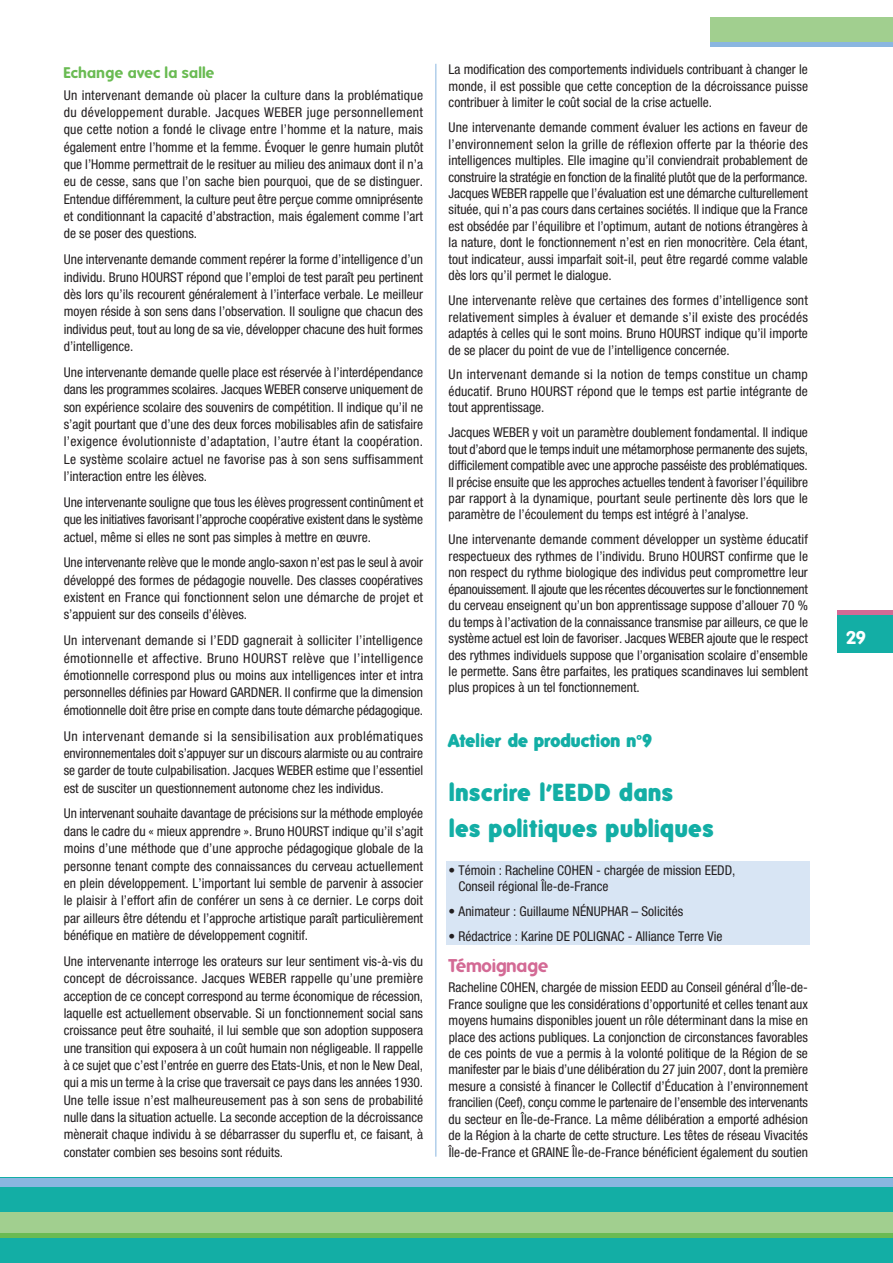
<style>
.page{position:relative;width:893px;height:1263px;background:#fff}
.page>*{position:absolute;margin:0;border:0;box-sizing:border-box;transform-origin:0 0}
.t1{font:900 24px/36.3px "Folks";letter-spacing:.04em;color:#13aea5}
.t2{font:900 18px "Folks";color:#13aea5}
.t3{font:700 18px "Folks";letter-spacing:-.02em;color:#d36a95}
.t4{font:700 18px "Folks";color:#fff}
.t5{font:700 15px "Folks";letter-spacing:.025em;color:#6abb53}
.t6{font:condensed 13.5px/17.4px "Helvetica Neue";color:#231f20;text-align:justify}
</style>
<div class="page">
<div style="left:0;top:1178px;width:893px;height:85px;background:#13aea5"></div>
<div style="left:0;top:1178px;width:893px;height:8px;background:#8ab6e0"></div>
<div style="left:0;top:1212px;width:893px;height:25px;background:#a1cf8f"></div>
<hr style="left:0;top:1233px;width:893px;height:4px;background:#6abb53">
<div style="left:838px;top:610px;width:55px;height:43px;background:#13aea5"></div>
<div style="left:710px;top:17px;width:183px;height:30px;background:#a1cf8f"></div>
<hr style="left:838px;top:610px;width:55px;height:4px;background:#d36a95">
<hr style="left:710px;top:43px;width:183px;height:4px;background:#8ab6e0">
<hr style="left:435px;top:64px;width:1px;height:1093px;background:#8ab6e0">
<div style="left:446px;top:861px;width:364px;height:84px;background:#d8e5f4"></div>
<p class="t5" style="left:64px;top:64px;width:152px">Echange avec la salle</p>
<p class="t6" style="left:64px;top:86px;width:361px">Un intervenant demande où placer la culture dans la problématique du développement durable. Jacques WEBER juge personnellement que cette notion a fondé le clivage entre l’homme et la nature, mais également entre l’homme et la femme. Évoquer le genre humain plutôt que l’Homme permettrait de le resituer au milieu des animaux dont il n’a eu de cesse, sans que l’on sache bien pourquoi, que de se distinguer.<br>Entendue différemment, la culture peut être perçue comme omniprésente et conditionnant la capacité d’abstraction, mais également comme l’art de se poser des questions.</p>
<p class="t6" style="left:64px;top:251px;width:361px">Une intervenante demande comment repérer la forme d’intelligence d’un individu. Bruno HOURST répond que l’emploi de test paraît peu pertinent dès lors qu’ils recourent généralement à l’interface verbale. Le meilleur moyen réside à son sens dans l’observation. Il souligne que chacun des individus peut, tout au long de sa vie, développer chacune des huit formes d’intelligence.</p>
<p class="t6" style="left:64px;top:363px;width:361px">Une intervenante demande quelle place est réservée à l’interdépendance dans les programmes scolaires. Jacques WEBER conserve uniquement de son expérience scolaire des souvenirs de compétition. Il indique qu’il ne s’agit pourtant que d’une des deux forces mobilisables afin de satisfaire l’exigence évolutionniste d’adaptation, l’autre étant la coopération.<br>Le système scolaire actuel ne favorise pas à son sens suffisamment l’interaction entre les élèves.</p>
<p class="t6" style="left:64px;top:493px;width:361px">Une intervenante souligne que tous les élèves progressent continûment et que les initiatives favorisant l’approche coopérative existent dans le système actuel, même si elles ne sont pas simples à mettre en œuvre.</p>
<p class="t6" style="left:64px;top:554px;width:361px">Une intervenante relève que le monde anglo-saxon n’est pas le seul à avoir développé des formes de pédagogie nouvelle. Des classes coopératives existent en France qui fonctionnent selon une démarche de projet et s’appuient sur des conseils d’élèves.</p>
<p class="t6" style="left:64px;top:632px;width:361px">Un intervenant demande si l’EDD gagnerait à solliciter l’intelligence émotionnelle et affective. Bruno HOURST relève que l’intelligence émotionnelle correspond plus ou moins aux intelligences inter et intra personnelles définies par Howard Gardner</p>
<p class="t6" style="left:64px;top:684px;width:361px;text-align:right">. Il confirme que la dimension<br>émotionnelle doit être prise en compte dans toute démarche pédagogique.</p>
<p class="t6" style="left:64px;top:727px;width:361px">Un intervenant demande si la sensibilisation aux problématiques environnementales doit s’appuyer sur un discours alarmiste ou au contraire se garder de toute culpabilisation. Jacques WEBER estime que l’essentiel est de susciter un questionnement autonome chez les individus.</p>
<p class="t6" style="left:64px;top:805px;width:361px">Un intervenant souhaite davantage de précisions sur la méthode employée dans le cadre du « mieux apprendre ». Bruno HOURST indique qu’il s’agit moins d’une méthode que d’une approche pédagogique globale de la personne tenant compte des connaissances du cerveau actuellement en plein développement. L’important lui semble de parvenir à associer le plaisir à l’effort afin de conférer un sens à ce dernier. Le corps doit par ailleurs être détendu et l’approche artistique paraît particulièrement bénéfique en matière de développement cognitif.</p>
<p class="t6" style="left:64px;top:952px;width:361px">Une intervenante interroge les orateurs sur leur sentiment vis-à-vis du concept de décroissance. Jacques WEBER rappelle qu’une première acception de ce concept correspond au terme économique de récession, laquelle est actuellement observable. Si un fonctionnement social sans croissance peut être souhaité, il lui semble que son adoption supposera une transition qui exposera à un coût humain non négligeable. Il rappelle à ce sujet que c’est l’entrée en guerre des Etats-Unis, et non le New Deal, qui a mis un terme à la crise que traversait ce pays dans les années 1930.<br>Une telle issue n’est malheureusement pas à son sens de probabilité nulle dans la situation actuelle. La seconde acception de la décroissance mènerait chaque individu à se débarrasser du superflu et, ce faisant, à constater combien ses besoins sont réduits.</p>
<p class="t6" style="left:449px;top:61px;width:361px;line-height:16.5px">La modification des comportements individuels contribuant à changer le monde, il est possible que cette conception de la décroissance puisse contribuer à limiter le coût social de la crise actuelle.</p>
<p class="t6" style="left:449px;top:119px;width:361px;line-height:16.5px">Une intervenante demande comment évaluer les actions en faveur de l’environnement selon la grille de réflexion offerte par la théorie des intelligences multiples. Elle imagine qu’il conviendrait probablement de construire la stratégie en fonction de la finalité plutôt que de la performance.<br>Jacques WEBER rappelle que l’évaluation est une démarche culturellement située, qui n’a pas cours dans certaines sociétés. Il indique que la France est obsédée par l’équilibre et l’optimum, autant de notions étrangères à la nature, dont le fonctionnement n’est en rien monocritère. Cela étant, tout indicateur, aussi imparfait soit-il, peut être regardé comme valable dès lors qu’il permet le dialogue.</p>
<p class="t6" style="left:449px;top:292px;width:361px;line-height:16.5px">Une intervenante relève que certaines des formes d’intelligence sont relativement simples à évaluer et demande s’il existe des procédés adaptés à celles qui le sont moins. Bruno HOURST indique qu’il importe de se placer du point de vue de l’intelligence concernée.</p>
<p class="t6" style="left:449px;top:366px;width:361px;line-height:16.5px">Un intervenant demande si la notion de temps constitue un champ éducatif. Bruno HOURST répond que le temps est partie intégrante de tout apprentissage.</p>
<p class="t6" style="left:449px;top:424px;width:361px;line-height:16.5px">Jacques WEBER y voit un paramètre doublement fondamental. Il indique tout d’abord que le temps induit une métamorphose permanente des sujets, difficilement compatible avec une approche passéiste des problématiques.<br>Il précise ensuite que les approches actuelles tendent à favoriser l’équilibre par rapport à la dynamique, pourtant seule pertinente dès lors que le paramètre de l’écoulement du temps est intégré à l’analyse.</p>
<p class="t6" style="left:449px;top:531px;width:361px;line-height:16.5px">Une intervenante demande comment développer un système éducatif respectueux des rythmes de l’individu. Bruno HOURST confirme que le non respect du rythme biologique des individus peut compromettre leur épanouissement. Il ajoute que les récentes découvertes sur le fonctionnement du cerveau enseignent qu’un bon apprentissage suppose d’allouer 70 % du temps à l’activation de la connaissance transmise par ailleurs, ce que le système actuel est loin de favoriser. Jacques WEBER ajoute que le respect des rythmes individuels suppose que l’organisation scolaire d’ensemble le permette. Sans être parfaites, les pratiques scandinaves lui semblent plus propices à un tel fonctionnement.</p>
<h2 class="t2" style="left:449px;top:730px;width:205px">Atelier de production n°9</h2>
<h1 class="t1" style="left:449px;top:774px;width:266px">lnscrire l’EEDD dans<br>les politiques publiques</h1>
<p class="t6" style="left:459px;top:862px;width:278px;line-height:16.5px;text-indent:-10px">• Témoin : Racheline COHEN - chargée de mission EEDD,<br>Conseil régional Île-de-France</p>
<p class="t6" style="left:449px;top:903px;width:236px">• Animateur : Guillaume NÉNUPHAR – Solicités</p>
<p class="t6" style="left:449px;top:928px;width:275px">• Rédactrice : Karine DE POLIGNAC - Alliance Terre Vie</p>
<h2 class="t3" style="left:449px;top:954px;width:102px">Témoignage</h2>
<p class="t6" style="left:449px;top:979px;width:67px">Racheline Cohen</p>
<p class="t6" style="left:449px;top:979px;width:361px;line-height:16.5px;text-indent:87px">, chargée de mission EEDD au Conseil général d’Île-de-France souligne que les considérations d’opportunité et celles tenant aux moyens humains disponibles jouent un rôle déterminant dans la mise en place des actions publiques. La conjonction de circonstances favorables de ces points de vue a permis à la volonté politique de la Région de se manifester par le biais d’une délibération du 27 juin 2007, dont la première mesure a consisté à financer le Collectif d’Éducation à l’environnement francilien (Ceef), conçu comme le partenaire de l’ensemble des intervenants du secteur en Île-de-France. La même délibération a emporté adhésion de la Région à la charte de cette structure. Les têtes de réseau Vivacités Île-de-France et GRAINE Île-de-France bénéficient également du soutien</p>
<h2 class="t4" style="left:846px;top:627px;width:22px">29</h2>
</div>
